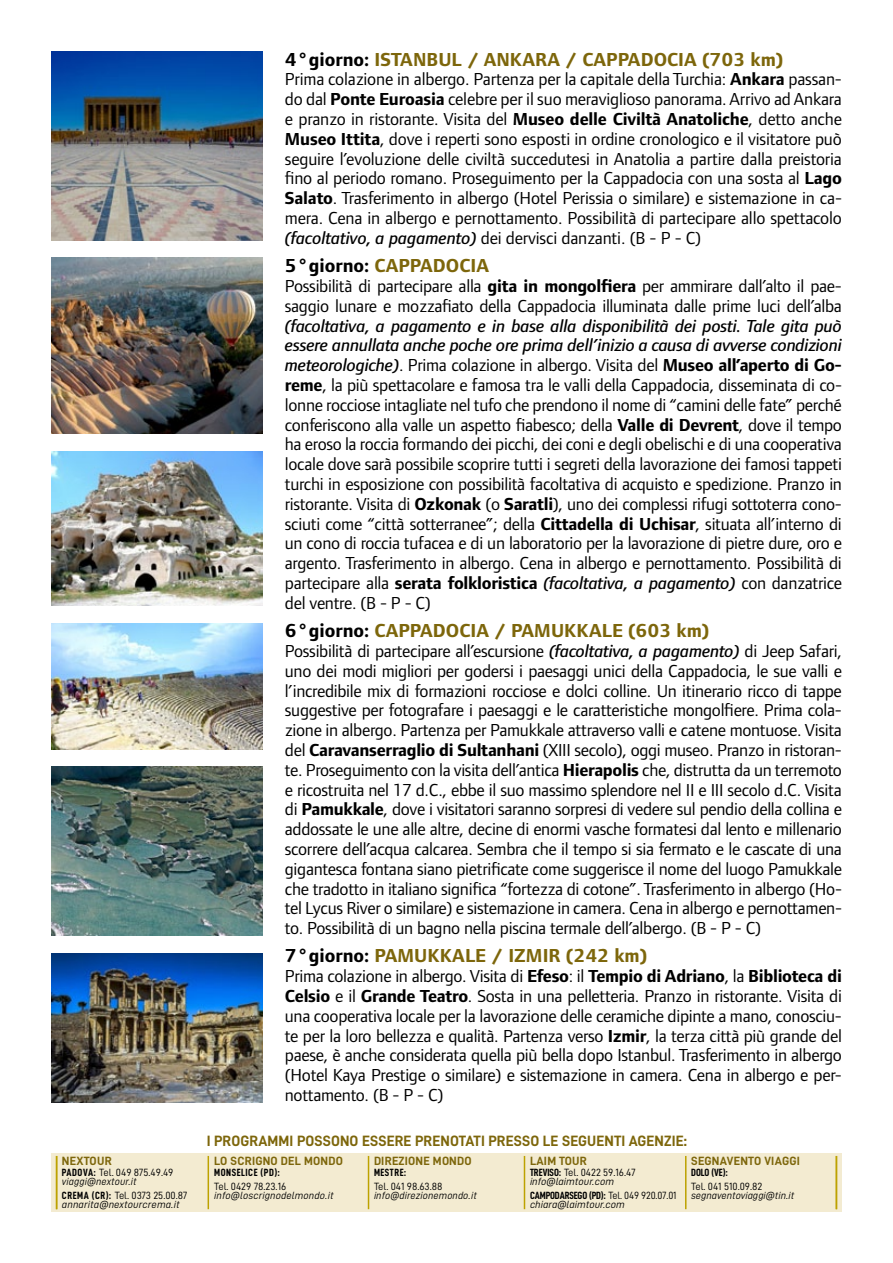
<style>
.page{position:relative;width:893px;height:1263px;background:#fff}
.page>*{position:absolute;margin:0;border:0;box-sizing:border-box;transform-origin:0 0}
.t1{font:700 19.5px "Foundry Form Sans OT2";color:#7d660b}
.t2{font:18px/19.8px "Foundry Form Sans OT2";letter-spacing:-.015em;color:#000;text-align:justify}
.t3{font:18px/19.8px "Foundry Form Sans OT2 Med Ita";letter-spacing:-.015em;color:#000}
.t4{font:15px "D DIN Bold";letter-spacing:.01em;color:#7d660b}
.t5{font:12px "D DIN Bold";letter-spacing:.02em;color:#7d660b}
.t6{font:10.5px "D DIN Italic";letter-spacing:.01em;color:#000}
.t7{font:10.5px "D DIN";color:#000}
.t8{font:10.5px "D DIN Condensed Bold";color:#000}
.t9{font:10.5px "D DIN Condensed Bold";letter-spacing:.05em;color:#000}
.s1{font-family:"D DIN Condensed Bold"}
.s2{color:#000}
.s3{font-weight:700}
.s4{font-family:"Foundry Form Sans OT2 Med Ita"}
.s5{font-family:"D DIN"}
</style>
<div class="page">
<div style="left:51px;top:1153px;width:791px;height:59px;background:#f3ebd1"></div>
<hr style="left:56px;top:1156px;width:1px;height:53px;background:#bda200">
<hr style="left:524px;top:1156px;width:1px;height:53px;background:#bda200">
<hr style="left:685px;top:1156px;width:1px;height:53px;background:#bda200">
<hr style="left:836px;top:1156px;width:1px;height:53px;background:#bda200">
<hr style="left:368px;top:1156px;width:1px;height:53px;background:#bda200">
<hr style="left:208px;top:1156px;width:1px;height:53px;background:#bda200">
<img style="left:51px;top:767px;width:212px;height:168px">
<img style="left:52px;top:624px;width:211px;height:125px">
<img style="left:51px;top:451px;width:212px;height:155px">
<img style="left:51px;top:51px;width:212px;height:189px">
<img style="left:51px;top:258px;width:212px;height:175px">
<img style="left:51px;top:953px;width:212px;height:150px">
<p class="t5" style="left:62px;top:1154px;width:51px">NEXTOUR</p>
<p class="t7" style="left:62px;top:1167px;width:113px"><span class="s1">PADOVA:</span> Tel. 049 875.49.49</p>
<p class="t6" style="left:62px;top:1176px;width:76px">viaggi@nextour.it</p>
<p class="t7" style="left:62px;top:1189px;width:127px"><span class="s1">CREMA (CR):</span> Tel. 0373 25.00.87</p>
<p class="t6" style="left:62px;top:1198px;width:119px">annarita@nextourcrema.it</p>
<p class="t1" style="left:285px;top:45px;width:500px"><span class="s2">4°giorno:</span> ISTANBUL / ANKARA / CAPPADOCIA (703 km)</p>
<p class="t2" style="left:285px;top:68px;width:559px">Prima colazione in albergo. Partenza per la capitale della Turchia: <span class="s3">Ankara</span> passan&shy;do dal <span class="s3">Ponte Euroasia</span> celebre per il suo meraviglioso panorama. Arrivo ad Ankara e pranzo in ristorante. Visita del <span class="s3">Museo delle Civiltà Anatoliche</span>, detto anche <span class="s3">Museo Ittita</span>, dove i reperti sono esposti in ordine cronologico e il visitatore può seguire l’evoluzione delle civiltà succedutesi in Anatolia a partire dalla preistoria fino al periodo romano. Proseguimento per la Cappadocia con una sosta al <span class="s3">Lago Salato</span>. Trasferimento in albergo (Hotel Perissia o similare) e sistemazione in ca&shy;mera. Cena in albergo e pernottamento. Possibilità di partecipare allo spettacolo <span class="s4">(facoltativo, a pagamento)</span> dei dervisci danzanti. (B - P - C)</p>
<p class="t1" style="left:285px;top:251px;width:206px"><span class="s2">5°giorno:</span> CAPPADOCIA</p>
<p class="t2" style="left:285px;top:275px;width:559px">Possibilità di partecipare alla <span class="s3">gita in mongolfiera</span> per ammirare dall’alto il pae&shy;saggio lunare e mozzafiato della Cappadocia illuminata dalle prime luci dell’alba</p>
<p class="t3" style="left:285px;top:315px;width:559px">(facoltativa, a pagamento e in base alla disponibilità dei posti. Tale gita può essere annullata anche poche ore prima dell’inizio a causa di avverse condizioni</p>
<p class="t2" style="left:285px;top:354px;width:559px"><span class="s4">meteorologiche)</span>. Prima colazione in albergo. Visita del <span class="s3">Museo all’aperto di Go&shy;reme</span>, la più spettacolare e famosa tra le valli della Cappadocia, disseminata di co&shy;lonne rocciose intagliate nel tufo che prendono il nome di “camini delle fate” perché conferiscono alla valle un aspetto fiabesco; della <span class="s3">Valle di Devrent</span>, dove il tempo ha eroso la roccia formando dei picchi, dei coni e degli obelischi e di una cooperativa locale dove sarà possibile scoprire tutti i segreti della lavorazione dei famosi tappeti turchi in esposizione con possibilità facoltativa di acquisto e spedizione. Pranzo in ristorante. Visita di <span class="s3">Ozkonak</span> (o <span class="s3">Saratli</span>), uno dei complessi rifugi sottoterra cono&shy;sciuti come “città sotterranee”; della <span class="s3">Cittadella di Uchisar</span>, situata all’interno di un cono di roccia tufacea e di un laboratorio per la lavorazione di pietre dure, oro e argento. Trasferimento in albergo. Cena in albergo e pernottamento. Possibilità di partecipare alla <span class="s3">serata folkloristica</span> <span class="s4">(facoltativa, a pagamento)</span> con danzatrice del ventre. (B - P - C)</p>
<p class="t1" style="left:285px;top:616px;width:426px"><span class="s2">6°giorno:</span> CAPPADOCIA / PAMUKKALE (603 km)</p>
<p class="t2" style="left:285px;top:640px;width:559px">Possibilità di partecipare all’escursione <span class="s4">(facoltativa, a pagamento)</span> di Jeep Safari, uno dei modi migliori per godersi i paesaggi unici della Cappadocia, le sue valli e l’incredibile mix di formazioni rocciose e dolci colline. Un itinerario ricco di tappe suggestive per fotografare i paesaggi e le caratteristiche mongolfiere. Prima cola&shy;zione in albergo. Partenza per Pamukkale attraverso valli e catene montuose. Visita del <span class="s3">Caravanserraglio di Sultanhani</span> (XIII secolo), oggi museo. Pranzo in ristoran&shy;te. Proseguimento con la visita dell’antica <span class="s3">Hierapolis</span> che, distrutta da un terremoto e ricostruita nel 17 d.C., ebbe il suo massimo splendore nel II e III secolo d.C. Visita di <span class="s3">Pamukkale</span>, dove i visitatori saranno sorpresi di vedere sul pendio della collina e addossate le une alle altre, decine di enormi vasche formatesi dal lento e millenario scorrere dell’acqua calcarea. Sembra che il tempo si sia fermato e le cascate di una gigantesca fontana siano pietrificate come suggerisce il nome del luogo Pamukkale che tradotto in italiano significa “fortezza di cotone”. Trasferimento in albergo (Ho&shy;tel Lycus River o similare) e sistemazione in camera. Cena in albergo e pernottamen&shy;to. Possibilità di un bagno nella piscina termale dell’albergo. (B - P - C)</p>
<p class="t1" style="left:285px;top:941px;width:364px"><span class="s2">7°giorno:</span> PAMUKKALE / IZMIR (242 km)</p>
<p class="t2" style="left:285px;top:965px;width:559px">Prima colazione in albergo. Visita di <span class="s3">Efeso</span>: il <span class="s3">Tempio di Adriano</span>, la <span class="s3">Biblioteca di Celsio</span> e il <span class="s3">Grande Teatro</span>. Sosta in una pelletteria. Pranzo in ristorante. Visita di una cooperativa locale per la lavorazione delle ceramiche dipinte a mano, conosciu&shy;te per la loro bellezza e qualità. Partenza verso <span class="s3">Izmir</span>, la terza città più grande del paese, è anche considerata quella più bella dopo Istanbul. Trasferimento in albergo (Hotel Kaya Prestige o similare) e sistemazione in camera. Cena in albergo e per&shy;nottamento. (B - P - C)</p>
<p class="t4" style="left:207px;top:1133px;width:482px">I PROGRAMMI POSSONO ESSERE PRENOTATI PRESSO LE SEGUENTI AGENZIE:</p>
<p class="t5" style="left:214px;top:1154px;width:130px">LO SCRIGNO DEL MONDO</p>
<p class="t9" style="left:214px;top:1167px;width:67px">MONSELICE (PD):</p>
<p class="t7" style="left:214px;top:1180px;width:74px">Tel. 0429 78.23.16</p>
<p class="t6" style="left:214px;top:1189px;width:121px">info@loscrignodelmondo.it</p>
<p class="t5" style="left:374px;top:1154px;width:99px">DIREZIONE MONDO</p>
<p class="t8" style="left:374px;top:1167px;width:34px">MESTRE:</p>
<p class="t7" style="left:374px;top:1180px;width:70px">Tel. 041 98.63.88</p>
<p class="t6" style="left:374px;top:1189px;width:104px">info@direzionemondo.it</p>
<p class="t5" style="left:530px;top:1154px;width:59px">LAIM TOUR</p>
<p class="t7" style="left:530px;top:1167px;width:107px"><span class="s1">TREVISO:</span> Tel. 0422 59.16.47</p>
<p class="t6" style="left:530px;top:1176px;width:86px">info@laimtour.com</p>
<p class="t8" style="left:530px;top:1189px;width:148px">CAMPODARSEGO (PD): <span class="s5">Tel. 049 920.07.01</span></p>
<p class="t6" style="left:530px;top:1198px;width:96px">chiara@laimtour.com</p>
<p class="t5" style="left:691px;top:1154px;width:110px">SEGNAVENTO VIAGGI</p>
<p class="t8" style="left:691px;top:1167px;width:38px">DOLO (VE):</p>
<p class="t7" style="left:691px;top:1180px;width:73px">Tel. 041 510.09.82</p>
<p class="t6" style="left:691px;top:1189px;width:105px">segnaventoviaggi@tin.it</p>
</div>
